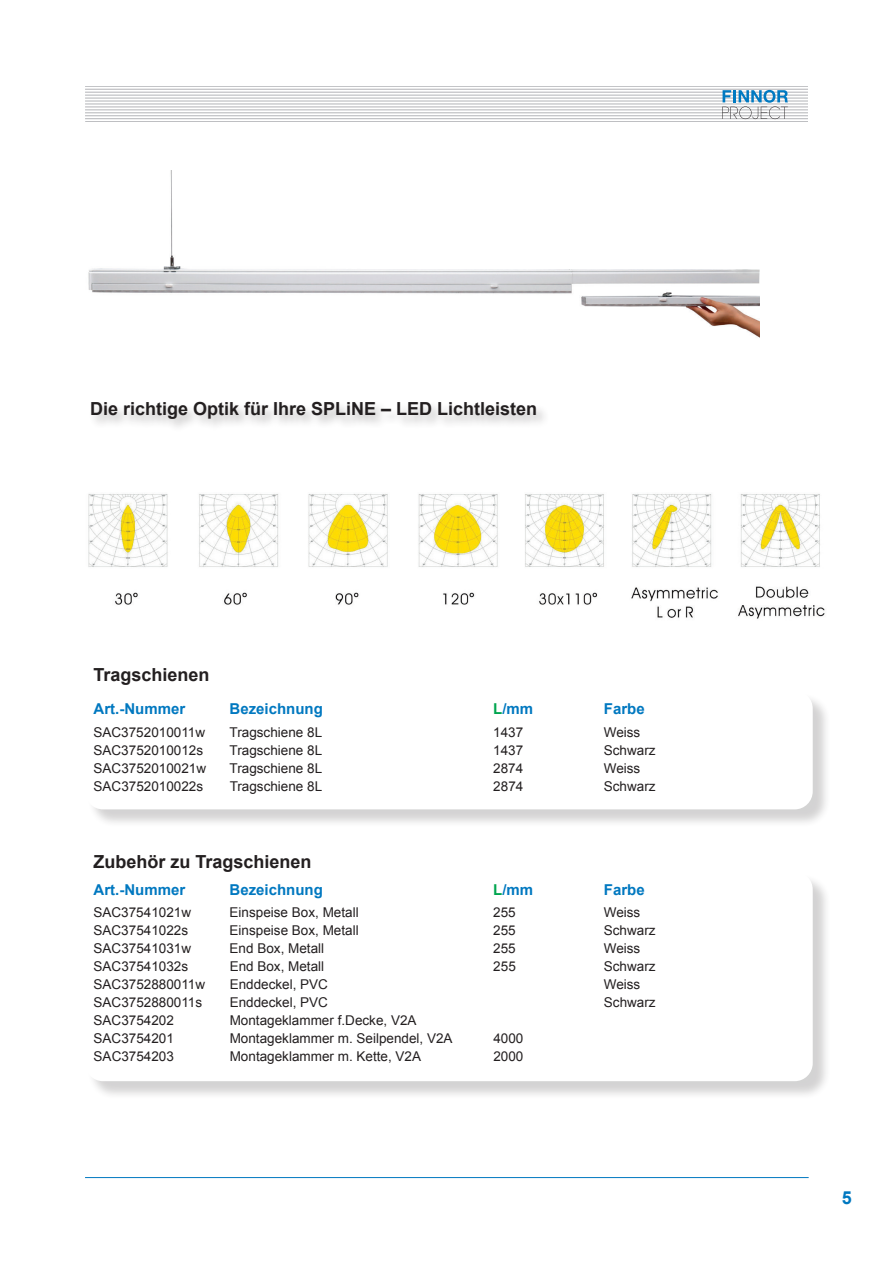
<style>
.page{position:relative;width:893px;height:1263px;background:#fff}
.page>*{position:absolute;margin:0;border:0;box-sizing:border-box;transform-origin:0 0}
.t1{font:700 18px "Arial";color:#231f20}
.t2{font:700 18px "Arial";color:#0078c0}
.t3{font:700 15px "Arial";color:#0078c0}
.t4{font:13.5px "Arial";color:#231f20}
.s1{color:#00a54f}
</style>
<div class="page">
<hr style="left:85px;top:118px;width:723px;height:1px;background:#b2b3b7">
<hr style="left:85px;top:116px;width:723px;height:1px;background:#b2b3b7">
<hr style="left:85px;top:113px;width:723px;height:1px;background:#b2b3b7">
<hr style="left:85px;top:110px;width:723px;height:1px;background:#b2b3b7">
<hr style="left:85px;top:107px;width:723px;height:1px;background:#b2b3b7">
<hr style="left:85px;top:104px;width:723px;height:1px;background:#b2b3b7">
<hr style="left:85px;top:101px;width:723px;height:1px;background:#b2b3b7">
<hr style="left:85px;top:98px;width:723px;height:1px;background:#b2b3b7">
<hr style="left:85px;top:95px;width:723px;height:1px;background:#b2b3b7">
<hr style="left:85px;top:92px;width:723px;height:1px;background:#b2b3b7">
<hr style="left:85px;top:89px;width:723px;height:1px;background:#b2b3b7">
<hr style="left:85px;top:86px;width:723px;height:1px;background:#b2b3b7">
<hr style="left:85px;top:121px;width:723px;height:1px;background:#b2b3b7">
<svg style="left:722px;top:90px;width:66px;height:29px"></svg>
<hr style="left:85px;top:1177px;width:724px;height:1px;background:#0078c0">
<div style="left:89px;top:400px;width:461px;height:33px;background:#231f20;opacity:.3"></div>
<img style="left:88px;top:170px;width:671px;height:167px">
<img style="left:88px;top:494px;width:737px;height:125px">
<div style="left:87px;top:874px;width:744px;height:226px;background:#231f20;opacity:.2"></div>
<div style="left:85px;top:871px;width:728px;height:210px;background:#fff;border-radius:18px"></div>
<div style="left:87px;top:693px;width:744px;height:135px;background:#231f20;opacity:.2"></div>
<div style="left:85px;top:691px;width:728px;height:118px;background:#fff;border-radius:18px"></div>
<h1 class="t1" style="left:90px;top:397px;width:449px">Die richtige Optik für Ihre SPLiNE – LED Lichtleisten</h1>
<h1 class="t1" style="left:94px;top:662px;width:118px">Tragschienen</h1>
<p class="t3" style="left:94px;top:699px;width:93px">Art.-Nummer</p>
<p class="t3" style="left:230px;top:699px;width:95px">Bezeichnung</p>
<p class="t3" style="left:493px;top:699px;width:42px"><span class="s1">L</span>/mm</p>
<p class="t3" style="left:604px;top:699px;width:42px">Farbe</p>
<p class="t4" style="left:94px;top:723px;width:113px">SAC3752010011w</p>
<p class="t4" style="left:230px;top:723px;width:94px">Tragschiene 8L</p>
<p class="t4" style="left:493px;top:723px;width:32px">1437</p>
<p class="t4" style="left:604px;top:723px;width:38px">Weiss</p>
<p class="t4" style="left:94px;top:741px;width:111px">SAC3752010012s</p>
<p class="t4" style="left:230px;top:741px;width:94px">Tragschiene 8L</p>
<p class="t4" style="left:493px;top:741px;width:32px">1437</p>
<p class="t4" style="left:604px;top:741px;width:53px">Schwarz</p>
<p class="t4" style="left:94px;top:759px;width:114px">SAC3752010021w</p>
<p class="t4" style="left:230px;top:759px;width:94px">Tragschiene 8L</p>
<p class="t4" style="left:493px;top:759px;width:32px">2874</p>
<p class="t4" style="left:604px;top:759px;width:38px">Weiss</p>
<p class="t4" style="left:94px;top:777px;width:111px">SAC3752010022s</p>
<p class="t4" style="left:230px;top:777px;width:94px">Tragschiene 8L</p>
<p class="t4" style="left:493px;top:777px;width:32px">2874</p>
<p class="t4" style="left:604px;top:777px;width:53px">Schwarz</p>
<h1 class="t1" style="left:94px;top:850px;width:220px">Zubehör zu Tragschienen</h1>
<p class="t3" style="left:94px;top:880px;width:93px">Art.-Nummer</p>
<p class="t3" style="left:230px;top:880px;width:95px">Bezeichnung</p>
<p class="t3" style="left:493px;top:880px;width:42px"><span class="s1">L</span>/mm</p>
<p class="t3" style="left:604px;top:880px;width:42px">Farbe</p>
<p class="t4" style="left:94px;top:904px;width:99px">SAC37541021w</p>
<p class="t4" style="left:230px;top:904px;width:131px">Einspeise Box, Metall</p>
<p class="t4" style="left:493px;top:904px;width:24px">255</p>
<p class="t4" style="left:604px;top:904px;width:38px">Weiss</p>
<p class="t4" style="left:94px;top:922px;width:96px">SAC37541022s</p>
<p class="t4" style="left:230px;top:922px;width:131px">Einspeise Box, Metall</p>
<p class="t4" style="left:493px;top:922px;width:24px">255</p>
<p class="t4" style="left:604px;top:922px;width:53px">Schwarz</p>
<p class="t4" style="left:94px;top:940px;width:99px">SAC37541031w</p>
<p class="t4" style="left:230px;top:940px;width:96px">End Box, Metall</p>
<p class="t4" style="left:493px;top:940px;width:24px">255</p>
<p class="t4" style="left:604px;top:940px;width:38px">Weiss</p>
<p class="t4" style="left:94px;top:958px;width:96px">SAC37541032s</p>
<p class="t4" style="left:230px;top:958px;width:96px">End Box, Metall</p>
<p class="t4" style="left:493px;top:958px;width:24px">255</p>
<p class="t4" style="left:604px;top:958px;width:53px">Schwarz</p>
<p class="t4" style="left:94px;top:976px;width:113px">SAC3752880011w</p>
<p class="t4" style="left:230px;top:976px;width:100px">Enddeckel, PVC</p>
<p class="t4" style="left:604px;top:976px;width:38px">Weiss</p>
<p class="t4" style="left:94px;top:994px;width:110px">SAC3752880011s</p>
<p class="t4" style="left:230px;top:994px;width:100px">Enddeckel, PVC</p>
<p class="t4" style="left:604px;top:994px;width:53px">Schwarz</p>
<p class="t4" style="left:94px;top:1012px;width:82px">SAC3754202</p>
<p class="t4" style="left:230px;top:1012px;width:188px">Montageklammer f.Decke, V2A</p>
<p class="t4" style="left:94px;top:1030px;width:82px">SAC3754201</p>
<p class="t4" style="left:230px;top:1030px;width:224px">Montageklammer m. Seilpendel, V2A</p>
<p class="t4" style="left:493px;top:1030px;width:32px">4000</p>
<p class="t4" style="left:94px;top:1048px;width:82px">SAC3754203</p>
<p class="t4" style="left:230px;top:1048px;width:193px">Montageklammer m. Kette, V2A</p>
<p class="t4" style="left:493px;top:1048px;width:32px">2000</p>
<h1 class="t2" style="left:842px;top:1185px;width:12px">5</h1>
</div>
